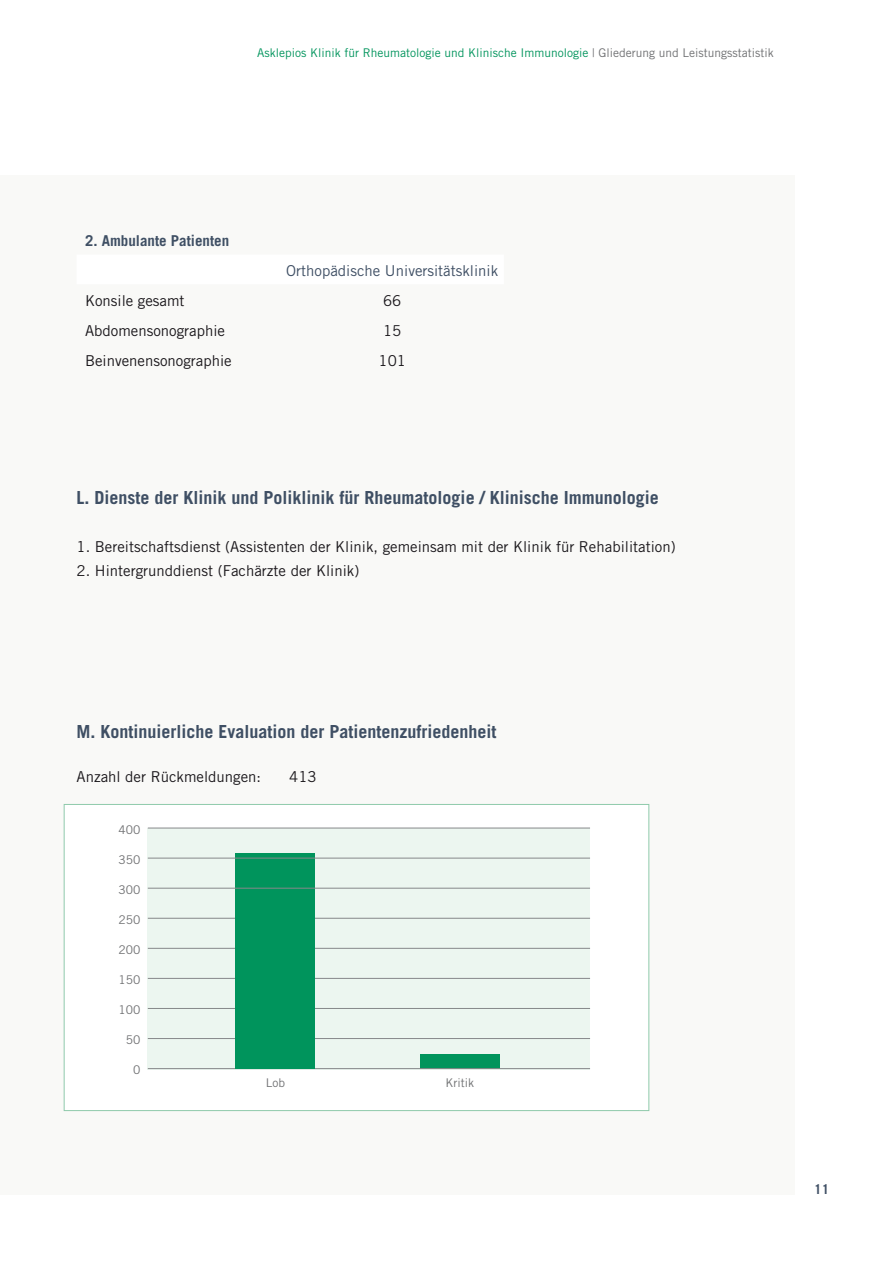
<style>
.page{position:relative;width:893px;height:1263px;background:#fff}
.page>*{position:absolute;margin:0;border:0;box-sizing:border-box;transform-origin:0 0}
.t1{font:700 18px "Trade Gothic LT Std";color:#3f4f64}
.t2{font:15px "Trade Gothic LT Std";color:#1b181c}
.t3{font:15px "Trade Gothic LT Std";color:#3f4f64}
.t4{font:700 15px "Trade Gothic LT Std";color:#3f4f64}
.t5{font:700 13.5px "Trade Gothic LT Std";color:#3f4f64}
.t6{font:12px "Trade Gothic LT Std";color:#00945c}
.t7{font:12px "Trade Gothic LT Std";color:#707173}
.s1{color:#707173}
</style>
<div class="page">
<div style="left:0;top:175px;width:795px;height:1020px;background:#f9f9f7"></div>
<div style="left:64px;top:804px;width:585px;height:306px;background:#fff"></div>
<div style="left:148px;top:828px;width:442px;height:242px;background:#ecf6f0"></div>
<hr style="left:148px;top:918px;width:442px;height:1px;background:#86888a">
<hr style="left:148px;top:948px;width:442px;height:1px;background:#86888a">
<hr style="left:148px;top:978px;width:442px;height:1px;background:#86888a">
<hr style="left:148px;top:1008px;width:442px;height:1px;background:#86888a">
<hr style="left:148px;top:1038px;width:442px;height:1px;background:#86888a">
<div style="left:420px;top:1054px;width:79px;height:14px;background:#00945c"></div>
<hr style="left:148px;top:1068px;width:442px;height:1px;background:#86888a">
<div style="left:236px;top:853px;width:79px;height:215px;background:#00945c"></div>
<hr style="left:148px;top:828px;width:442px;height:1px;background:#86888a">
<hr style="left:148px;top:858px;width:442px;height:1px;background:#86888a">
<hr style="left:148px;top:888px;width:442px;height:1px;background:#86888a">
<p class="t6" style="left:257px;top:45px;width:518px">Asklepios Klinik für Rheumatologie und Klinische Immunologie <span class="s1">| Gliederung und Leistungsstatistik</span></p>
<p class="t4" style="left:85px;top:231px;width:146px">2. Ambulante Patienten</p>
<p class="t3" style="left:286px;top:262px;width:214px">Orthopädische Universitätsklinik</p>
<p class="t2" style="left:85px;top:292px;width:101px">Konsile gesamt</p>
<p class="t2" style="left:383px;top:292px;width:20px">66</p>
<p class="t2" style="left:85px;top:322px;width:142px">Abdomensonographie</p>
<p class="t2" style="left:383px;top:322px;width:20px">15</p>
<p class="t2" style="left:85px;top:352px;width:148px">Beinvenensonographie</p>
<p class="t2" style="left:378px;top:352px;width:29px">101</p>
<p class="t1" style="left:77px;top:487px;width:584px">L. Dienste der Klinik und Poliklinik für Rheumatologie / Klinische Immunologie</p>
<p class="t2" style="left:77px;top:538px;width:601px">1. Bereitschaftsdienst (Assistenten der Klinik, gemeinsam mit der Klinik für Rehabilitation)</p>
<p class="t2" style="left:77px;top:562px;width:284px">2. Hintergrunddienst (Fachärzte der Klinik)</p>
<p class="t1" style="left:77px;top:721px;width:422px">M. Kontinuierliche Evaluation der Patientenzufriedenheit</p>
<p class="t2" style="left:77px;top:768px;width:186px">Anzahl der Rückmeldungen:</p>
<p class="t2" style="left:289px;top:768px;width:29px">413</p>
<p class="t7" style="left:118px;top:823px;width:23px">400</p>
<p class="t7" style="left:118px;top:853px;width:23px">350</p>
<p class="t7" style="left:118px;top:883px;width:23px">300</p>
<p class="t7" style="left:118px;top:913px;width:23px">250</p>
<p class="t7" style="left:118px;top:943px;width:23px">200</p>
<p class="t7" style="left:118px;top:973px;width:23px">150</p>
<p class="t7" style="left:118px;top:1003px;width:23px">100</p>
<p class="t7" style="left:126px;top:1033px;width:16px">50</p>
<p class="t7" style="left:133px;top:1063px;width:9px">0</p>
<p class="t7" style="left:266px;top:1075px;width:21px">Lob</p>
<p class="t7" style="left:446px;top:1075px;width:30px">Kritik</p>
<p class="t5" style="left:814px;top:1181px;width:17px">11</p>
</div>
